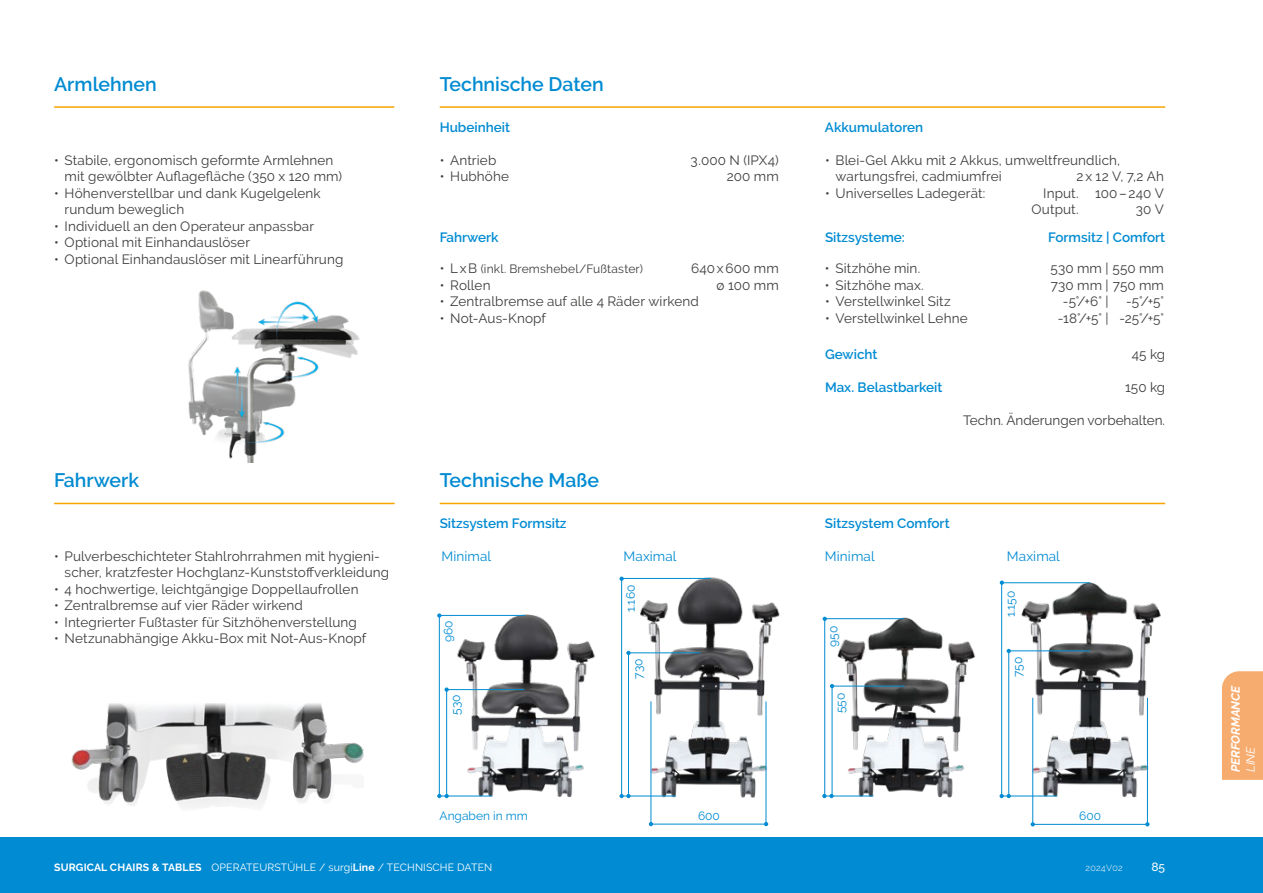
<style>
.page{position:relative;width:1263px;height:893px;background:#fff}
.page>*{position:absolute;margin:0;border:0;box-sizing:border-box;transform-origin:0 0}
.t1{font:600 19.5px "Raleway";color:#008bd2}
.t2{font:13.5px/16.5px "Raleway";letter-spacing:.01em;color:#3d3d3c}
.t3{font:600 13.5px "Raleway";color:#008bd2}
.t4{font:13.5px "Raleway";letter-spacing:.01em;color:#008bd2}
.t5{font:12px "Raleway";color:#008bd2}
.t6{font:12px "Raleway";letter-spacing:.015em;color:#3d3d3c}
.t7{font:italic 700 12px "Raleway";color:#fff}
.t8{font:italic 12px "Raleway";color:#fff}
.t9{font:500 12px "Raleway";color:#fff}
.t10{font:10.5px "Raleway";letter-spacing:.015em;color:#fff}
.t11{font:300 9px "Raleway";letter-spacing:.025em;color:#fff}
.s1{font-size:13.5px}
.s2{font-weight:700}
</style>
<div class="page">
<div style="left:0;top:838px;width:1263px;height:55px;background:#008bd2"></div>
<hr style="left:54px;top:503px;width:341px;height:1px;background:#f7a600">
<hr style="left:440px;top:106px;width:725px;height:2px;background:#f7a600">
<hr style="left:440px;top:503px;width:725px;height:1px;background:#f7a600">
<hr style="left:54px;top:106px;width:340px;height:2px;background:#f7a600">
<img style="left:455px;top:614px;width:140px;height:184px">
<img style="left:640px;top:577px;width:140px;height:221px">
<img style="left:831px;top:617px;width:145px;height:182px">
<img style="left:999px;top:581px;width:162px;height:223px">
<img style="left:72px;top:703px;width:292px;height:104px">
<img style="left:188px;top:290px;width:172px;height:172px">
<hr style="left:439px;top:616px;width:1px;height:179px;background:#008bd2">
<svg style="left:437px;top:613px;width:4px;height:5px"></svg>
<hr style="left:440px;top:615px;width:85px;height:1px;background:#008bd2">
<hr style="left:440px;top:796px;width:52px;height:1px;background:#008bd2">
<svg style="left:444px;top:687px;width:5px;height:5px"></svg>
<hr style="left:446px;top:689px;width:78px;height:1px;background:#008bd2">
<hr style="left:621px;top:579px;width:1px;height:217px;background:#008bd2">
<svg style="left:619px;top:577px;width:5px;height:4px"></svg>
<hr style="left:623px;top:796px;width:53px;height:1px;background:#008bd2">
<hr style="left:824px;top:619px;width:1px;height:177px;background:#008bd2">
<svg style="left:823px;top:617px;width:4px;height:4px"></svg>
<hr style="left:825px;top:618px;width:79px;height:1px;background:#008bd2">
<hr style="left:825px;top:796px;width:48px;height:1px;background:#008bd2">
<svg style="left:830px;top:684px;width:4px;height:4px"></svg>
<hr style="left:833px;top:686px;width:71px;height:1px;background:#008bd2">
<hr style="left:1001px;top:583px;width:1px;height:213px;background:#008bd2">
<svg style="left:1000px;top:580px;width:4px;height:5px"></svg>
<hr style="left:1002px;top:582px;width:88px;height:1px;background:#008bd2">
<hr style="left:1002px;top:796px;width:55px;height:1px;background:#008bd2">
<hr style="left:622px;top:578px;width:89px;height:1px;background:#008bd2">
<hr style="left:832px;top:686px;width:1px;height:109px;background:#008bd2">
<svg style="left:822px;top:794px;width:12px;height:4px"></svg>
<hr style="left:1008px;top:651px;width:82px;height:1px;background:#008bd2">
<hr style="left:1008px;top:651px;width:1px;height:145px;background:#008bd2">
<svg style="left:999px;top:794px;width:12px;height:4px"></svg>
<svg style="left:1007px;top:649px;width:4px;height:4px"></svg>
<hr style="left:446px;top:690px;width:1px;height:105px;background:#008bd2">
<svg style="left:437px;top:794px;width:12px;height:4px"></svg>
<hr style="left:629px;top:653px;width:72px;height:1px;background:#008bd2">
<hr style="left:628px;top:653px;width:1px;height:143px;background:#008bd2">
<svg style="left:626px;top:651px;width:5px;height:4px"></svg>
<svg style="left:619px;top:794px;width:12px;height:4px"></svg>
<hr style="left:650px;top:824px;width:118px;height:1px;background:#008bd2">
<hr style="left:651px;top:701px;width:1px;height:123px;background:#008bd2">
<hr style="left:766px;top:701px;width:1px;height:123px;background:#008bd2">
<hr style="left:1034px;top:824px;width:112px;height:1px;background:#008bd2">
<svg style="left:1145px;top:822px;width:4px;height:4px"></svg>
<svg style="left:1031px;top:822px;width:4px;height:4px"></svg>
<hr style="left:1032px;top:698px;width:1px;height:126px;background:#008bd2">
<hr style="left:1147px;top:698px;width:1px;height:126px;background:#008bd2">
<div style="left:1222px;top:671px;width:41px;height:109px;background:#f7ac6f"></div>
<h1 class="t1" style="left:54px;top:72px;width:104px">Armlehnen</h1>
<p class="t2" style="left:65px;top:152px;width:279px;text-indent:-11px">• Stabile, ergonomisch geformte Armlehnen mit gewölbter Auflagefläche (350 x 120 mm)</p>
<p class="t2" style="left:65px;top:185px;width:258px;text-indent:-11px">• Höhenverstellbar und dank Kugelgelenk rundum beweglich</p>
<p class="t2" style="left:54px;top:218px;width:261px">• Individuell an den Operateur anpassbar</p>
<p class="t2" style="left:54px;top:234px;width:197px">• Optional mit Einhandauslöser</p>
<p class="t2" style="left:54px;top:251px;width:291px">• Optional Einhandauslöser mit Linearführung</p>
<h1 class="t1" style="left:54px;top:469px;width:86px">Fahrwerk</h1>
<p class="t2" style="left:65px;top:548px;width:326px;text-indent:-11px">• Pulverbeschichteter Stahlrohrrahmen mit hygieni&shy;scher, kratzfester Hochglanz-Kunststoffverkleidung</p>
<p class="t2" style="left:54px;top:581px;width:306px">• 4 hochwertige, leichtgängige Doppellaufrollen</p>
<p class="t2" style="left:54px;top:597px;width:250px">• Zentralbremse auf vier Räder wirkend</p>
<p class="t2" style="left:54px;top:614px;width:304px">• Integrierter Fußtaster für Sitzhöhenverstellung</p>
<p class="t2" style="left:54px;top:630px;width:314px">• Netzunabhängige Akku-Box mit Not-Aus-Knopf</p>
<h1 class="t1" style="left:440px;top:72px;width:165px">Technische Daten</h1>
<p class="t3" style="left:440px;top:120px;width:72px">Hubeinheit</p>
<p class="t3" style="left:825px;top:120px;width:100px">Akkumulatoren</p>
<p class="t2" style="left:440px;top:152px;width:58px">• Antrieb</p>
<p class="t2" style="left:691px;top:152px;width:90px">3.000 N (IPX4)</p>
<p class="t2" style="left:440px;top:168px;width:71px">• Hubhöhe</p>
<p class="t2" style="left:727px;top:168px;width:54px">200 mm</p>
<p class="t3" style="left:440px;top:230px;width:60px">Fahrwerk</p>
<p class="t6" style="left:440px;top:262px;width:205px"><span class="s1">• LxB</span> (inkl. Bremshebel/Fußtaster)</p>
<p class="t2" style="left:691px;top:260px;width:89px">640x600 mm</p>
<p class="t2" style="left:440px;top:277px;width:52px">• Rollen</p>
<p class="t2" style="left:716px;top:277px;width:64px">ø 100 mm</p>
<p class="t2" style="left:440px;top:293px;width:261px">• Zentralbremse auf alle 4 Räder wirkend</p>
<p class="t2" style="left:440px;top:310px;width:108px">• Not-Aus-Knopf</p>
<h1 class="t1" style="left:440px;top:469px;width:161px">Technische Maße</h1>
<p class="t2" style="left:835px;top:152px;width:286px;text-indent:-11px">• Blei-Gel Akku mit 2 Akkus, umweltfreundlich, wartungsfrei, cadmiumfrei</p>
<p class="t2" style="left:1077px;top:168px;width:89px">2x 12 V, 7,2 Ah</p>
<p class="t2" style="left:825px;top:185px;width:162px">• Universelles Ladegerät:</p>
<p class="t2" style="left:1031px;top:185px;width:134px;text-indent:12px">Input. 100–240 V<br>Output.</p>
<p class="t2" style="left:1136px;top:201px;width:30px">30 V</p>
<p class="t3" style="left:825px;top:229px;width:81px">Sitzsysteme:</p>
<p class="t3" style="left:1048px;top:229px;width:119px">Formsitz | Comfort</p>
<p class="t2" style="left:825px;top:260px;width:97px">• Sitzhöhe min.</p>
<p class="t2" style="left:1050px;top:260px;width:115px">530 mm | 550 mm</p>
<p class="t2" style="left:825px;top:277px;width:100px">• Sitzhöhe max.</p>
<p class="t2" style="left:1051px;top:277px;width:115px">730 mm | 750 mm</p>
<p class="t2" style="left:825px;top:293px;width:127px">• Verstellwinkel Sitz</p>
<p class="t2" style="left:1063px;top:293px;width:47px">-5°/+6° |</p>
<p class="t2" style="left:1126px;top:293px;width:40px">-5°/+5°</p>
<p class="t2" style="left:825px;top:310px;width:144px">• Verstellwinkel Lehne</p>
<p class="t2" style="left:1058px;top:310px;width:108px">-18°/+5° | -25°/+5°</p>
<p class="t3" style="left:825px;top:347px;width:54px">Gewicht</p>
<p class="t2" style="left:1132px;top:346px;width:35px">45 kg</p>
<p class="t3" style="left:825px;top:380px;width:119px">Max. Belastbarkeit</p>
<p class="t2" style="left:1125px;top:379px;width:41px">150 kg</p>
<p class="t2" style="left:963px;top:412px;width:204px">Techn. Änderungen vorbehalten.</p>
<p class="t3" style="left:440px;top:515px;width:128px">Sitzsystem Formsitz</p>
<p class="t3" style="left:825px;top:515px;width:126px">Sitzsystem Comfort</p>
<p class="t4" style="left:442px;top:548px;width:51px">Minimal</p>
<p class="t4" style="left:623px;top:548px;width:55px">Maximal</p>
<p class="t4" style="left:825px;top:548px;width:51px">Minimal</p>
<p class="t4" style="left:1007px;top:548px;width:55px">Maximal</p>
<p class="t5" style="left:624px;top:612px;width:29px;rotate:-90deg">1.160</p>
<p class="t5" style="left:1003px;top:617px;width:28px;rotate:-90deg">1.150</p>
<p class="t5" style="left:441px;top:642px;width:23px;rotate:-90deg">960</p>
<p class="t5" style="left:826px;top:647px;width:22px;rotate:-90deg">950</p>
<p class="t5" style="left:631px;top:679px;width:22px;rotate:-90deg">730</p>
<p class="t5" style="left:1011px;top:677px;width:22px;rotate:-90deg">750</p>
<p class="t5" style="left:449px;top:715px;width:22px;rotate:-90deg">530</p>
<p class="t5" style="left:833px;top:713px;width:22px;rotate:-90deg">550</p>
<p class="t5" style="left:439px;top:809px;width:90px">Angaben in mm</p>
<p class="t5" style="left:698px;top:809px;width:23px">600</p>
<p class="t5" style="left:1079px;top:809px;width:23px">600</p>
<p class="t10" style="left:54px;top:861px;width:440px"><span class="s2">SURGICAL CHAIRS &amp; TABLES</span> OPERATEURSTÜHLE / surgi<span class="s2">Line</span> / TECHNISCHE DATEN</p>
<p class="t11" style="left:1086px;top:863px;width:38px">2024V02</p>
<p class="t9" style="left:1151px;top:860px;width:15px">85</p>
<p class="t7" style="left:1228px;top:772px;width:88px;rotate:-90deg">PERFORMANCE</p>
<p class="t8" style="left:1243px;top:772px;width:27px;rotate:-90deg">LINE</p>
</div>
